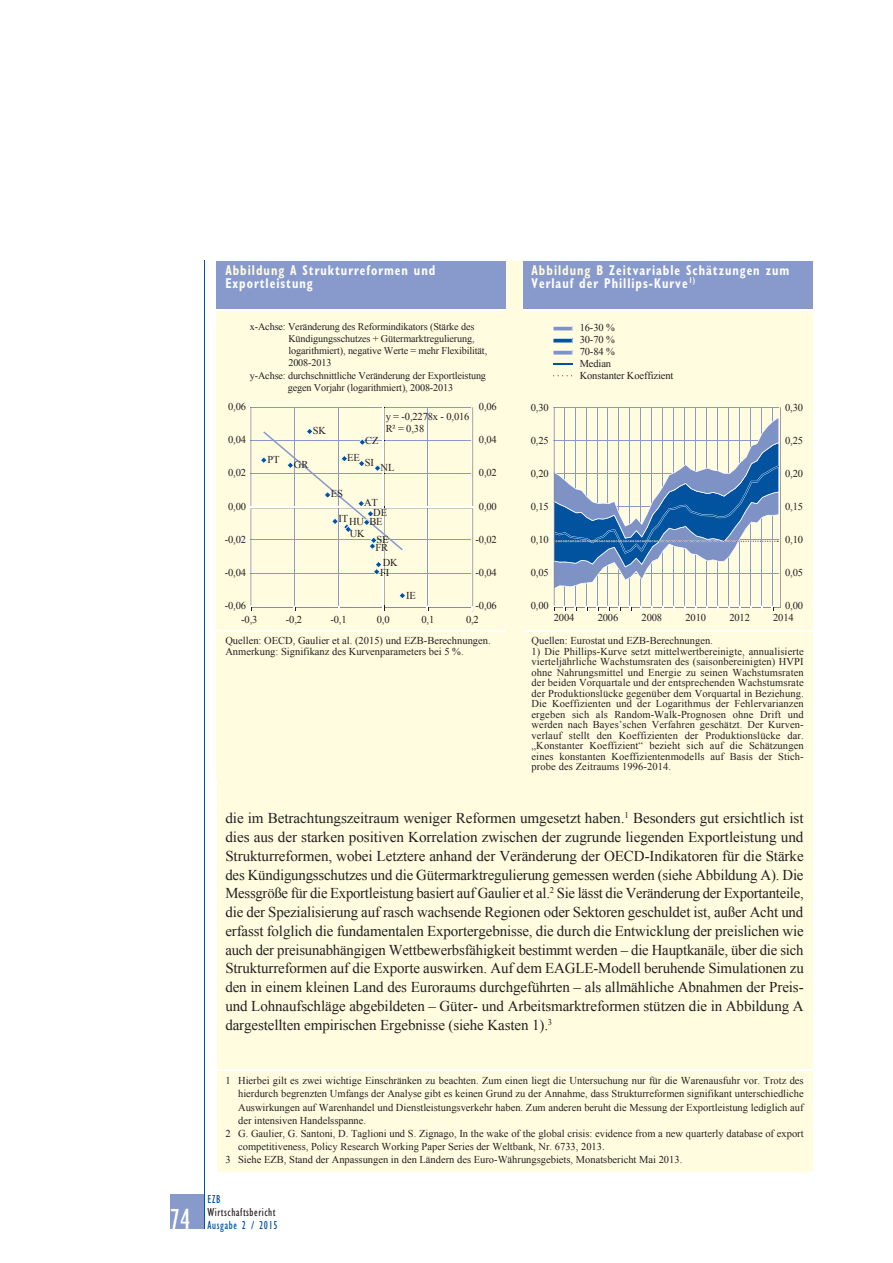
<style>
.page{position:relative;width:893px;height:1263px;background:#fff}
.page>*{position:absolute;margin:0;border:0;box-sizing:border-box;transform-origin:0 0}
.t1{font:condensed 30px "Gill Sans Myriad";color:#fff;scale:.95 1}
.t2{font:15px/18.8px "Times New Roman WGL";letter-spacing:-.005em;color:#231f20;text-align:justify}
.t3{font:700 condensed 14.25px/13.5px "Gill Sans Myriad";letter-spacing:.08em;color:#fff;scale:.85 1}
.t4{font:condensed 12px "Gill Sans Myriad";letter-spacing:.05em;color:#231f20;scale:.95 1}
.t5{font:condensed 12px "Gill Sans Myriad";letter-spacing:.05em;color:#0153a0;scale:.95 1}
.t6{font:10.5px/10.5px "Times New Roman WGL";color:#231f20}
.t7{font:10.2px "Times New Roman WGL";letter-spacing:-.015em;color:#231f20}
.s1{color:#fffce0}
</style>
<div class="page">
<div style="left:170px;top:1195px;width:34px;height:34px;background:#889acb"></div>
<hr style="left:204px;top:261px;width:1px;height:968px;background:#0153a0">
<div style="left:217px;top:261px;width:595px;height:910px;background:#fffce0"></div>
<hr style="left:217px;top:1069px;width:595px;height:2px;background:#fff">
<div style="left:217px;top:261px;width:289px;height:49px;background:#889acb"></div>
<hr style="left:217px;top:309px;width:289px;height:1px;background:#fff">
<hr style="left:217px;top:630px;width:289px;height:2px;background:#fff">
<svg style="left:249px;top:407px;width:224px;height:204px"></svg>
<div style="left:523px;top:261px;width:289px;height:49px;background:#889acb"></div>
<hr style="left:523px;top:309px;width:289px;height:1px;background:#fff">
<hr style="left:523px;top:630px;width:289px;height:2px;background:#fff">
<svg style="left:552px;top:407px;width:228px;height:200px"></svg>
<svg style="left:552px;top:416px;width:227px;height:195px"></svg>
<svg style="left:553px;top:363px;width:19px;height:1px"></svg>
<svg style="left:553px;top:326px;width:20px;height:5px"></svg>
<svg style="left:553px;top:338px;width:20px;height:5px"></svg>
<svg style="left:553px;top:350px;width:20px;height:5px"></svg>
<h1 class="t1" style="left:170px;top:1201px;width:23px">74</h1>
<h3 class="t3" style="left:225px;top:263px;width:249px"><span class="s1">Abbildung A</span> Strukturreformen und<br>Exportleistung</h3>
<p class="t7" style="left:250px;top:320px;width:226px">x-Achse: Veränderung des Reformindikators (Stärke des</p>
<p class="t7" style="left:288px;top:332px;width:188px">Kündigungsschutzes + Gütermarktregulierung,</p>
<p class="t7" style="left:288px;top:344px;width:200px">logarithmiert), negative Werte = mehr Flexibilität,</p>
<p class="t7" style="left:288px;top:356px;width:45px">2008-2013</p>
<p class="t7" style="left:250px;top:368px;width:238px">y-Achse: durchschnittliche Veränderung der Exportleistung</p>
<p class="t7" style="left:288px;top:380px;width:167px">gegen Vorjahr (logarithmiert), 2008-2013</p>
<p class="t6" style="left:228px;top:401px;width:19px">0,06</p>
<p class="t6" style="left:313px;top:425px;width:15px">SK</p>
<p class="t6" style="left:386px;top:411px;width:85px;line-height:12px">y = -0,2278x - 0,016<br>R² = 0,38</p>
<p class="t6" style="left:479px;top:401px;width:19px">0,06</p>
<p class="t6" style="left:228px;top:434px;width:19px">0,04</p>
<p class="t6" style="left:365px;top:435px;width:15px">CZ</p>
<p class="t6" style="left:479px;top:434px;width:19px">0,04</p>
<p class="t6" style="left:228px;top:467px;width:19px">0,02</p>
<p class="t6" style="left:267px;top:454px;width:14px">PT</p>
<p class="t6" style="left:294px;top:459px;width:16px">GR</p>
<p class="t6" style="left:347px;top:452px;width:14px">EE</p>
<p class="t6" style="left:365px;top:457px;width:11px">SI</p>
<p class="t6" style="left:381px;top:462px;width:15px">NL</p>
<p class="t6" style="left:479px;top:468px;width:19px">0,02</p>
<p class="t6" style="left:228px;top:501px;width:19px">0,00</p>
<p class="t6" style="left:225px;top:534px;width:23px">-0,02</p>
<p class="t6" style="left:331px;top:488px;width:14px">ES</p>
<p class="t6" style="left:364px;top:497px;width:15px">AT</p>
<p class="t6" style="left:373px;top:507px;width:15px">DE</p>
<p class="t6" style="left:339px;top:513px;width:11px">IT</p>
<p class="t6" style="left:376px;top:512px;width:14px;line-height:17.9px;text-indent:-7px">BE<br>SE</p>
<p class="t6" style="left:349px;top:516px;width:17px">HU</p>
<p class="t6" style="left:350px;top:528px;width:17px">UK</p>
<p class="t6" style="left:375px;top:542px;width:14px">FR</p>
<p class="t6" style="left:479px;top:501px;width:19px">0,00</p>
<p class="t6" style="left:476px;top:534px;width:23px">-0,02</p>
<p class="t6" style="left:383px;top:557px;width:17px">DK</p>
<p class="t6" style="left:225px;top:567px;width:23px">-0,04</p>
<p class="t6" style="left:380px;top:567px;width:11px">FI</p>
<p class="t6" style="left:476px;top:567px;width:23px">-0,04</p>
<p class="t6" style="left:406px;top:590px;width:11px">IE</p>
<p class="t6" style="left:225px;top:600px;width:23px">-0,06</p>
<p class="t6" style="left:476px;top:600px;width:23px">-0,06</p>
<p class="t6" style="left:225px;top:608px;width:267px;line-height:21.8px;text-indent:241px">0,2<br>Quellen: OECD, Gaulier et al. (2015) und EZB-Berechnungen.</p>
<p class="t6" style="left:225px;top:646px;width:240px">Anmerkung: Signifikanz des Kurvenparameters bei 5 %.</p>
<p class="t6" style="left:241px;top:614px;width:18px">-0,3</p>
<p class="t6" style="left:286px;top:614px;width:18px">-0,2</p>
<p class="t6" style="left:330px;top:614px;width:18px">-0,1</p>
<p class="t6" style="left:377px;top:614px;width:14px">0,0</p>
<p class="t6" style="left:421px;top:614px;width:14px">0,1</p>
<h3 class="t3" style="left:531px;top:263px;width:305px"><span class="s1">Abbildung B</span> Zeitvariable Schätzungen zum<br>Verlauf der Phillips-Kurve<sup>1)</sup></h3>
<p class="t6" style="left:580px;top:321px;width:95px;line-height:12px">16-30 %<br>30-70 %<br>70-84 %<br>Median<br>Konstanter Koeffizient</p>
<p class="t6" style="left:531px;top:402px;width:19px">0,30</p>
<p class="t6" style="left:785px;top:402px;width:19px">0,30</p>
<p class="t6" style="left:531px;top:435px;width:19px">0,25</p>
<p class="t6" style="left:785px;top:435px;width:19px">0,25</p>
<p class="t6" style="left:531px;top:468px;width:19px">0,20</p>
<p class="t6" style="left:785px;top:468px;width:19px">0,20</p>
<p class="t6" style="left:531px;top:501px;width:19px">0,15</p>
<p class="t6" style="left:785px;top:501px;width:19px">0,15</p>
<p class="t6" style="left:531px;top:534px;width:19px">0,10</p>
<p class="t6" style="left:785px;top:534px;width:19px">0,10</p>
<p class="t6" style="left:531px;top:567px;width:19px">0,05</p>
<p class="t6" style="left:785px;top:567px;width:19px">0,05</p>
<p class="t6" style="left:531px;top:600px;width:19px">0,00</p>
<p class="t6" style="left:785px;top:600px;width:19px">0,00</p>
<p class="t6" style="left:554px;top:612px;width:22px">2004</p>
<p class="t6" style="left:598px;top:612px;width:22px">2006</p>
<p class="t6" style="left:642px;top:612px;width:22px">2008</p>
<p class="t6" style="left:685px;top:612px;width:22px">2010</p>
<p class="t6" style="left:729px;top:612px;width:22px">2012</p>
<p class="t6" style="left:773px;top:612px;width:22px">2014</p>
<p class="t6" style="left:531px;top:635px;width:183px">Quellen: Eurostat und EZB-Berechnungen.</p>
<p class="t6" style="left:531px;top:646px;width:274px;text-align:justify">1) Die Phillips-Kurve setzt mittelwertbereinigte, annualisierte vierteljährliche Wachstumsraten des (saisonbereinigten) HVPI ohne Nahrungsmittel und Energie zu seinen Wachstumsraten der beiden Vorquartale und der entsprechenden Wachstumsrate der Produktionslücke gegenüber dem Vorquartal in Beziehung.<br>Die Koeffi zienten und der Logarithmus der Fehlervarianzen ergeben sich als Random-Walk-Prognosen ohne Drift und werden nach Bayes’schen Verfahren geschätzt. Der Kurven&shy;verlauf stellt den Koeffizienten der Produktionslücke dar. „Konstanter Koeffizient“ bezieht sich auf die Schätzungen eines konstanten Koeffizientenmodells auf Basis der Stich&shy;probe des Zeitraums 1996-2014.</p>
<p class="t2" style="left:225px;top:809px;width:580px">die im Betrachtungszeitraum weniger Reformen umgesetzt haben.<sup>1</sup> Besonders gut ersichtlich ist dies aus der starken positiven Korrelation zwischen der zugrunde liegenden Exportleistung und Strukturreformen, wobei Letztere anhand der Veränderung der OECD-Indikatoren für die Stärke des Kündigungsschutzes und die Gütermarktregulierung gemessen werden (siehe Abbildung A). Die Messgröße für die Exportleistung basiert auf Gaulier et al.<sup>2</sup> Sie lässt die Veränderung der Exportanteile, die der Spezialisierung auf rasch wachsende Regionen oder Sektoren geschuldet ist, außer Acht und erfasst folglich die fundamentalen Exportergebnisse, die durch die Entwicklung der preislichen wie auch der preisunabhängigen Wettbewerbsfähigkeit bestimmt werden – die Hauptkanäle, über die sich Strukturreformen auf die Exporte auswirken. Auf dem EAGLE-Modell beruhende Simulationen zu den in einem kleinen Land des Euroraums durchgeführten – als allmähliche Abnahmen der Preis&shy;und Lohnaufschläge abgebildeten – Güter- und Arbeitsmarktreformen stützen die in Abbildung A dargestellten empirischen Ergebnisse (siehe Kasten 1).<sup>3</sup></p>
<p class="t6" style="left:225px;top:1074px;width:580px">1 Hierbei gilt es zwei wichtige Einschränken zu beachten. Zum einen liegt die Untersuchung nur für die Warenausfuhr vor. Trotz des</p>
<p class="t6" style="left:238px;top:1088px;width:567px">hierdurch begrenzten Umfangs der Analyse gibt es keinen Grund zu der Annahme, dass Strukturreformen signifikant unterschiedliche</p>
<p class="t6" style="left:238px;top:1101px;width:567px">Auswirkungen auf Warenhandel und Dienstleistungsverkehr haben. Zum anderen beruht die Messung der Exportleistung lediglich auf</p>
<p class="t6" style="left:238px;top:1115px;width:130px">der intensiven Handelsspanne.</p>
<p class="t6" style="left:225px;top:1128px;width:580px">2 G. Gaulier, G. Santoni, D. Taglioni und S. Zignago, In the wake of the global crisis: evidence from a new quarterly database of export</p>
<p class="t6" style="left:238px;top:1141px;width:368px">competitiveness, Policy Research Working Paper Series der Weltbank, Nr. 6733, 2013.</p>
<p class="t6" style="left:225px;top:1154px;width:458px">3 Siehe EZB, Stand der Anpassungen in den Ländern des Euro-Währungsgebiets, Monatsbericht Mai 2013.</p>
<p class="t5" style="left:207px;top:1191px;width:15px">EZB</p>
<p class="t4" style="left:207px;top:1205px;width:73px">Wirtschaftsbericht</p>
<p class="t5" style="left:207px;top:1218px;width:75px">Ausgabe 2 / 2015</p>
</div>
